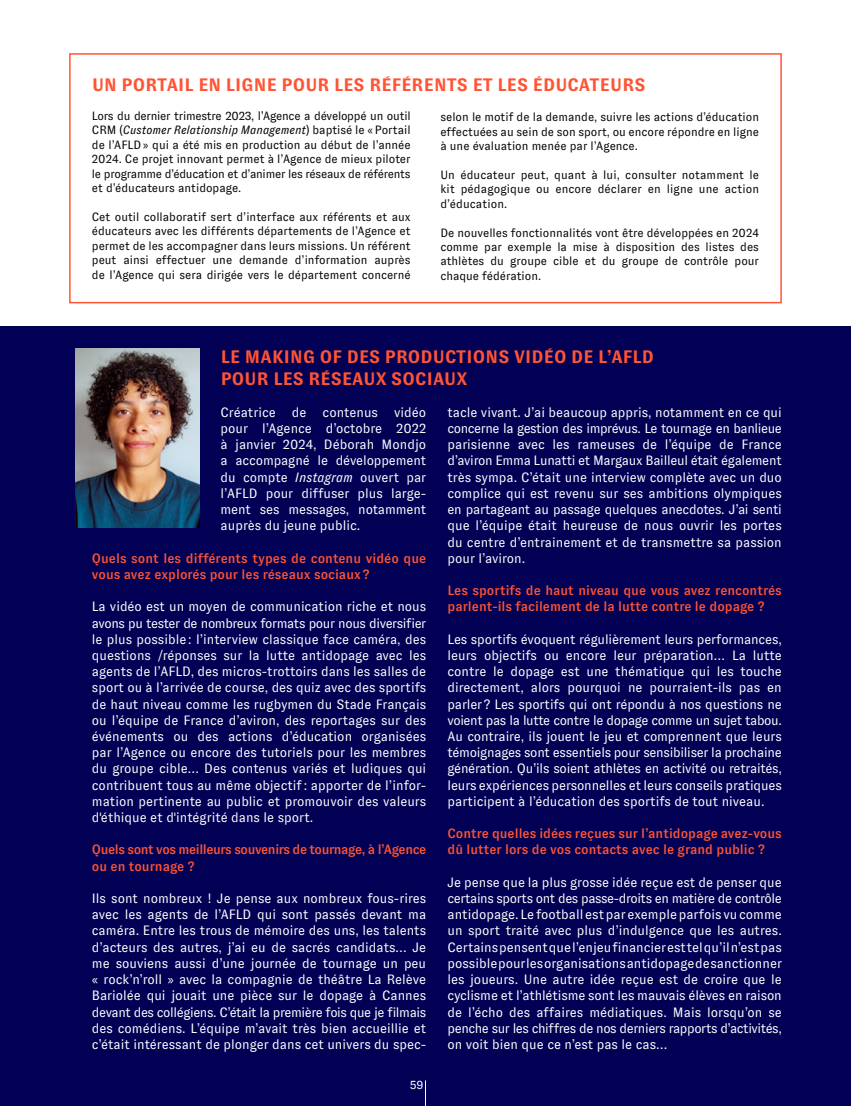
<style>
.page{position:relative;width:851px;height:1106px;background:#fff}
.page>*{position:absolute;margin:0;border:0;box-sizing:border-box;transform-origin:0 0}
.t1{font:700 18px/21.6px "GT Zirkon";letter-spacing:.01em;color:#ff5434}
.t2{font:13.5px/16.2px "GT Zirkon";color:#fff;text-align:justify}
.t3{font:500 13.5px/16.2px "GT Zirkon";color:#ff5434}
.t4{font:500 13.5px/16.2px "GT Zirkon";letter-spacing:-.03em;color:#ff5434}
.t5{font:12px/14.4px "GT Zirkon";color:#000;text-align:justify}
.t6{font:12px "GT Zirkon";color:#fff}
.s1{font-style:italic}
</style>
<div class="page">
<div style="left:0;top:326px;width:850px;height:780px;background:#010055"></div>
<div style="left:69px;top:53px;width:712px;height:250px;border:2px solid #ff5434"></div>
<img style="left:76px;top:349px;width:123px;height:178px">
<svg style="left:425px;top:1080px;width:1px;height:26px"></svg>
<h1 class="t1" style="left:92px;top:74px;width:555px">UN PORTAIL EN LIGNE POUR LES RÉFÉRENTS ET LES ÉDUCATEURS</h1>
<p class="t5" style="left:92px;top:109px;width:320px">Lors du dernier trimestre 2023, l’Agence a développé un outil CRM (<span class="s1">Customer Relationship Management</span>) baptisé le « Portail de l’AFLD » qui a été mis en production au début de l’année 2024. Ce projet innovant permet à l’Agence de mieux piloter le programme d’éducation et d’animer les réseaux de référents et d’éducateurs antidopage.</p>
<p class="t5" style="left:92px;top:210px;width:320px">Cet outil collaboratif sert d’interface aux référents et aux éducateurs avec les différents départements de l’Agence et permet de les accompagner dans leurs missions. Un référent peut ainsi effectuer une demande d’information auprès de l’Agence qui sera dirigée vers le département concerné</p>
<p class="t5" style="left:440px;top:110px;width:320px">selon le motif de la demande, suivre les actions d’éducation effectuées au sein de son sport, ou encore répondre en ligne à une évaluation menée par l’Agence.</p>
<p class="t5" style="left:440px;top:168px;width:320px">Un éducateur peut, quant à lui, consulter notamment le kit pédagogique ou encore déclarer en ligne une action d’éducation.</p>
<p class="t5" style="left:440px;top:225px;width:320px">De nouvelles fonctionnalités vont être développées en 2024 comme par exemple la mise à disposition des listes des athlètes du groupe cible et du groupe de contrôle pour chaque fédération.</p>
<h1 class="t1" style="left:221px;top:346px;width:435px">LE MAKING OF DES PRODUCTIONS VIDÉO DE L’AFLD<br>POUR LES RÉSEAUX SOCIAUX</h1>
<p class="t2" style="left:220px;top:404px;width:207px">Créatrice de contenus vidéo pour l’Agence d’octobre 2022 à janvier 2024, Déborah Mondjo a accompagné le développement du compte <span class="s1">Instagram</span> ouvert par l’AFLD pour diffuser plus large&shy;ment ses messages, notamment auprès du jeune public.</p>
<p class="t3" style="left:92px;top:550px;width:336px">Quels sont les différents types de contenu vidéo que vous avez explorés pour les réseaux sociaux ?</p>
<p class="t2" style="left:92px;top:598px;width:336px">La vidéo est un moyen de communication riche et nous avons pu tester de nombreux formats pour nous diversifier le plus possible : l’interview classique face caméra, des questions /réponses sur la lutte antidopage avec les agents de l’AFLD, des micros-trottoirs dans les salles de sport ou à l’arrivée de course, des quiz avec des sportifs de haut niveau comme les rugbymen du Stade Français ou l’équipe de France d’aviron, des reportages sur des événements ou des actions d’éducation organisées par l’Agence ou encore des tutoriels pour les membres du groupe cible… Des contenus variés et ludiques qui contribuent tous au même objectif : apporter de l’infor&shy;mation pertinente au public et promouvoir des valeurs d'éthique et d'intégrité dans le sport.</p>
<p class="t4" style="left:92px;top:841px;width:336px">Quels sont vos meilleurs souvenirs de tournage, à l’Agence ou en tournage ?</p>
<p class="t2" style="left:92px;top:890px;width:336px">Ils sont nombreux ! Je pense aux nombreux fous-rires avec les agents de l’AFLD qui sont passés devant ma caméra. Entre les trous de mémoire des uns, les talents d’acteurs des autres, j’ai eu de sacrés candidats… Je me souviens aussi d’une journée de tournage un peu « rock’n’roll » avec la compagnie de théâtre La Relève Bariolée qui jouait une pièce sur le dopage à Cannes devant des collégiens. C’était la première fois que je filmais des comédiens. L’équipe m’avait très bien accueillie et c’était intéressant de plonger dans cet univers du spec-</p>
<p class="t2" style="left:447px;top:404px;width:336px">tacle vivant. J’ai beaucoup appris, notamment en ce qui concerne la gestion des imprévus. Le tournage en banlieue parisienne avec les rameuses de l’équipe de France d’aviron Emma Lunatti et Margaux Bailleul était également très sympa. C’était une interview complète avec un duo complice qui est revenu sur ses ambitions olympiques en partageant au passage quelques anecdotes. J’ai senti que l’équipe était heureuse de nous ouvrir les portes du centre d’entrainement et de transmettre sa passion pour l’aviron.</p>
<p class="t3" style="left:447px;top:582px;width:336px">Les sportifs de haut niveau que vous avez rencontrés parlent-ils facilement de la lutte contre le dopage ?</p>
<p class="t2" style="left:447px;top:631px;width:336px">Les sportifs évoquent régulièrement leurs performances, leurs objectifs ou encore leur préparation… La lutte contre le dopage est une thématique qui les touche directement, alors pourquoi ne pourraient-ils pas en parler ? Les sportifs qui ont répondu à nos questions ne voient pas la lutte contre le dopage comme un sujet tabou.<br>Au contraire, ils jouent le jeu et comprennent que leurs témoignages sont essentiels pour sensibiliser la prochaine génération. Qu’ils soient athlètes en activité ou retraités, leurs expériences personnelles et leurs conseils pratiques participent à l’éducation des sportifs de tout niveau.</p>
<p class="t3" style="left:447px;top:825px;width:336px">Contre quelles idées reçues sur l’antidopage avez-vous dû lutter lors de vos contacts avec le grand public ?</p>
<p class="t2" style="left:447px;top:874px;width:336px">Je pense que la plus grosse idée reçue est de penser que certains sports ont des passe-droits en matière de contrôle antidopage. Le football est par exemple parfois vu comme un sport traité avec plus d’indulgence que les autres.<br>Certains pensent que l’enjeu financier est tel qu’il n’est pas possible pour les organisations antidopage de sanctionner les joueurs. Une autre idée reçue est de croire que le cyclisme et l’athlétisme sont les mauvais élèves en raison de l’écho des affaires médiatiques. Mais lorsqu’on se penche sur les chiffres de nos derniers rapports d’activités, on voit bien que ce n’est pas le cas…</p>
<p class="t6" style="left:410px;top:1078px;width:15px">59</p>
</div>
